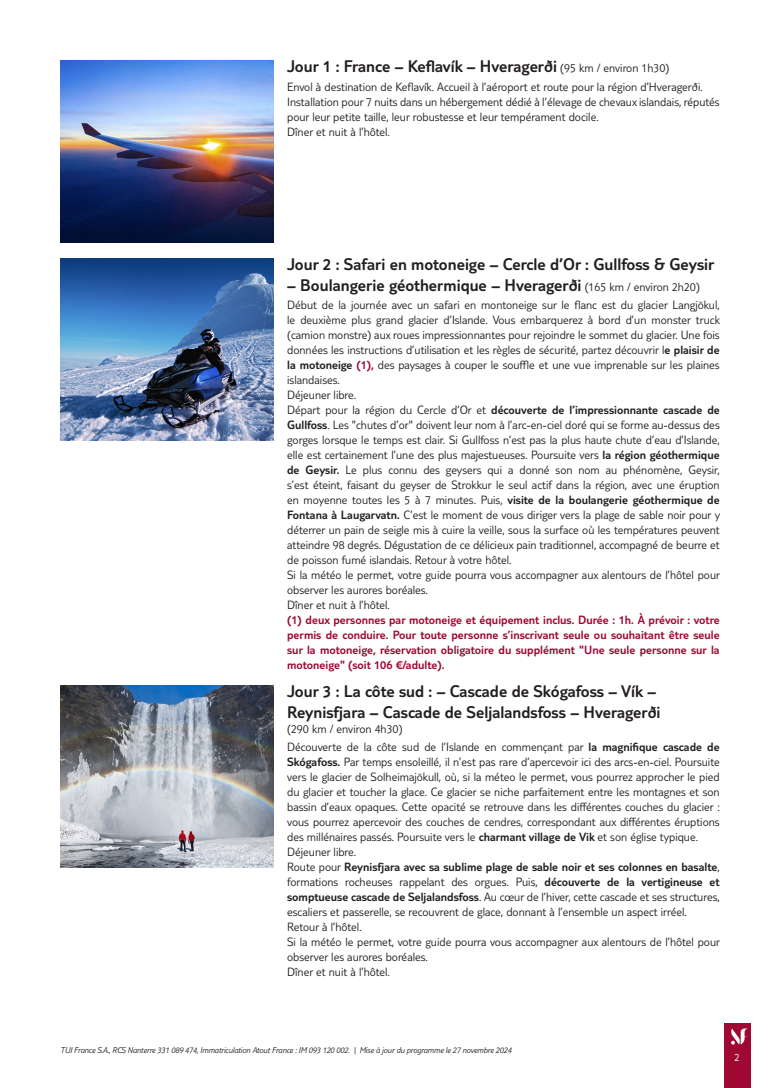
<style>
.page{position:relative;width:780px;height:1088px;background:#fff}
.page>*{position:absolute;margin:0;border:0;box-sizing:border-box;transform-origin:0 0}
.t1{font:300 17.5px/21px "TUI Type";color:#231f20}
.t2{font:300 12.5px/15px "TUI Type";color:#231f20}
.t3{font:300 12.5px/15px "TUI Type";color:#9e0832;text-align:justify}
.t4{font:300 11.25px "TUI Type";color:#fff}
.t5{font:italic 300 8.75px "TUI Type";letter-spacing:-.02em;color:#231f20}
.s1{font-size:12.5px}
.s2{font-style:inherit}
.s3{color:#9e0832}
</style>
<div class="page">
<div style="left:724px;top:1023px;width:26px;height:65px;background:#9e0832"></div>
<svg style="left:731px;top:1028px;width:17px;height:16px"></svg>
<img style="left:60px;top:60px;width:213px;height:182px">
<img style="left:60px;top:258px;width:213px;height:182px">
<img style="left:60px;top:685px;width:213px;height:182px">
<h1 class="t1" style="left:287px;top:55px;width:384px">Jour 1 : France – Keflavík – Hveragerði <span class="s1">(95 km / environ 1h30)</span></h1>
<p class="t2" style="left:287px;top:79px;width:434px">Envol à destination de Keflavík. Accueil à l’aéroport et route pour la région d’Hveragerði.<br>Installation pour 7 nuits dans un hébergement dédié à l’élevage de chevaux islandais, réputés pour leur petite taille, leur robustesse et leur tempérament docile.<br>Dîner et nuit à l’hôtel.</p>
<h1 class="t1" style="left:287px;top:253px;width:429px">Jour 2 : Safari en motoneige – Cercle d’Or : Gullfoss &amp; Geysir</h1>
<h1 class="t1" style="left:287px;top:274px;width:414px">– Boulangerie géothermique – Hveragerði <span class="s1">(165 km / environ 2h20)</span></h1>
<p class="t2" style="left:287px;top:297px;width:434px">Début de la journée avec un safari en montoneige sur le flanc est du glacier Langjökul, le deuxième plus grand glacier d’Islande. Vous embarquerez à bord d’un monster truck (camion monstre) aux roues impressionnantes pour rejoindre le sommet du glacier. Une fois données les instructions d’utilisation et les règles de sécurité, partez découvrir l<span class="s2">e plaisir de la motoneige</span> <span class="s3">(1),</span> des paysages à couper le souffle et une vue imprenable sur les plaines islandaises.<br>Déjeuner libre.<br>Départ pour la région du Cercle d’Or et <span class="s2">découverte de l’impressionnante cascade de Gullfoss</span>. Les "chutes d’or" doivent leur nom à l’arc-en-ciel doré qui se forme au-dessus des gorges lorsque le temps est clair. Si Gullfoss n’est pas la plus haute chute d’eau d’Islande, elle est certainement l’une des plus majestueuses. Poursuite vers <span class="s2">la région géothermique de Geysir.</span> Le plus connu des geysers qui a donné son nom au phénomène, Geysir, s’est éteint, faisant du geyser de Strokkur le seul actif dans la région, avec une éruption en moyenne toutes les 5 à 7 minutes. Puis, <span class="s2">visite de la boulangerie géothermique de Fontana à Laugarvatn.</span> C’est le moment de vous diriger vers la plage de sable noir pour y déterrer un pain de seigle mis à cuire la veille, sous la surface où les températures peuvent atteindre 98 degrés. Dégustation de ce délicieux pain traditionnel, accompagné de beurre et de poisson fumé islandais. Retour à votre hôtel.<br>Si la météo le permet, votre guide pourra vous accompagner aux alentours de l’hôtel pour observer les aurores boréales.<br>Dîner et nuit à l’hôtel.</p>
<p class="t3" style="left:287px;top:612px;width:434px">(1) deux personnes par motoneige et équipement inclus. Durée : 1h. À prévoir : votre permis de conduire. Pour toute personne s’inscrivant seule ou souhaitant être seule sur la motoneige, réservation obligatoire du supplément "Une seule personne sur la motoneige" (soit 106 €/adulte).</p>
<h1 class="t1" style="left:287px;top:680px;width:375px">Jour 3 : La côte sud : – Cascade de Skógafoss – Vík –<br>Reynisfjara – Cascade de Seljalandsfoss – Hveragerði</h1>
<p class="t2" style="left:287px;top:719px;width:434px;line-height:18.5px">(290 km / environ 4h30)<br>Découverte de la côte sud de l’Islande en commençant par <span class="s2">la magnifique cascade de</span></p>
<p class="t2" style="left:287px;top:754px;width:434px"><span class="s2">Skógafoss.</span> Par temps ensoleillé, il n’est pas rare d’apercevoir ici des arcs-en-ciel. Poursuite vers le glacier de Solheimajökull, où, si la méteo le permet, vous pourrez approcher le pied du glacier et toucher la glace. Ce glacier se niche parfaitement entre les montagnes et son bassin d’eaux opaques. Cette opacité se retrouve dans les différentes couches du glacier : vous pourrez apercevoir des couches de cendres, correspondant aux différentes éruptions des millénaires passés. Poursuite vers le <span class="s2">charmant village de Vik</span> et son église typique.<br>Déjeuner libre.<br>Route pour <span class="s2">Reynisfjara avec sa sublime plage de sable noir et ses colonnes en basalte</span>, formations rocheuses rappelant des orgues. Puis, <span class="s2">découverte de la vertigineuse et somptueuse cascade de Seljalandsfoss</span>. Au cœur de l’hiver, cette cascade et ses structures, escaliers et passerelle, se recouvrent de glace, donnant à l’ensemble un aspect irréel.<br>Retour à l’hôtel.<br>Si la météo le permet, votre guide pourra vous accompagner aux alentours de l’hôtel pour observer les aurores boréales.<br>Dîner et nuit à l’hôtel.</p>
<p class="t5" style="left:60px;top:1045px;width:452px">TUI France S.A., RCS Nanterre 331 089 474, Immatriculation Atout France : IM 093 120 002. | Mise à jour du programme le 27 novembre 2024</p>
<p class="t4" style="left:734px;top:1050px;width:7px">2</p>
</div>
